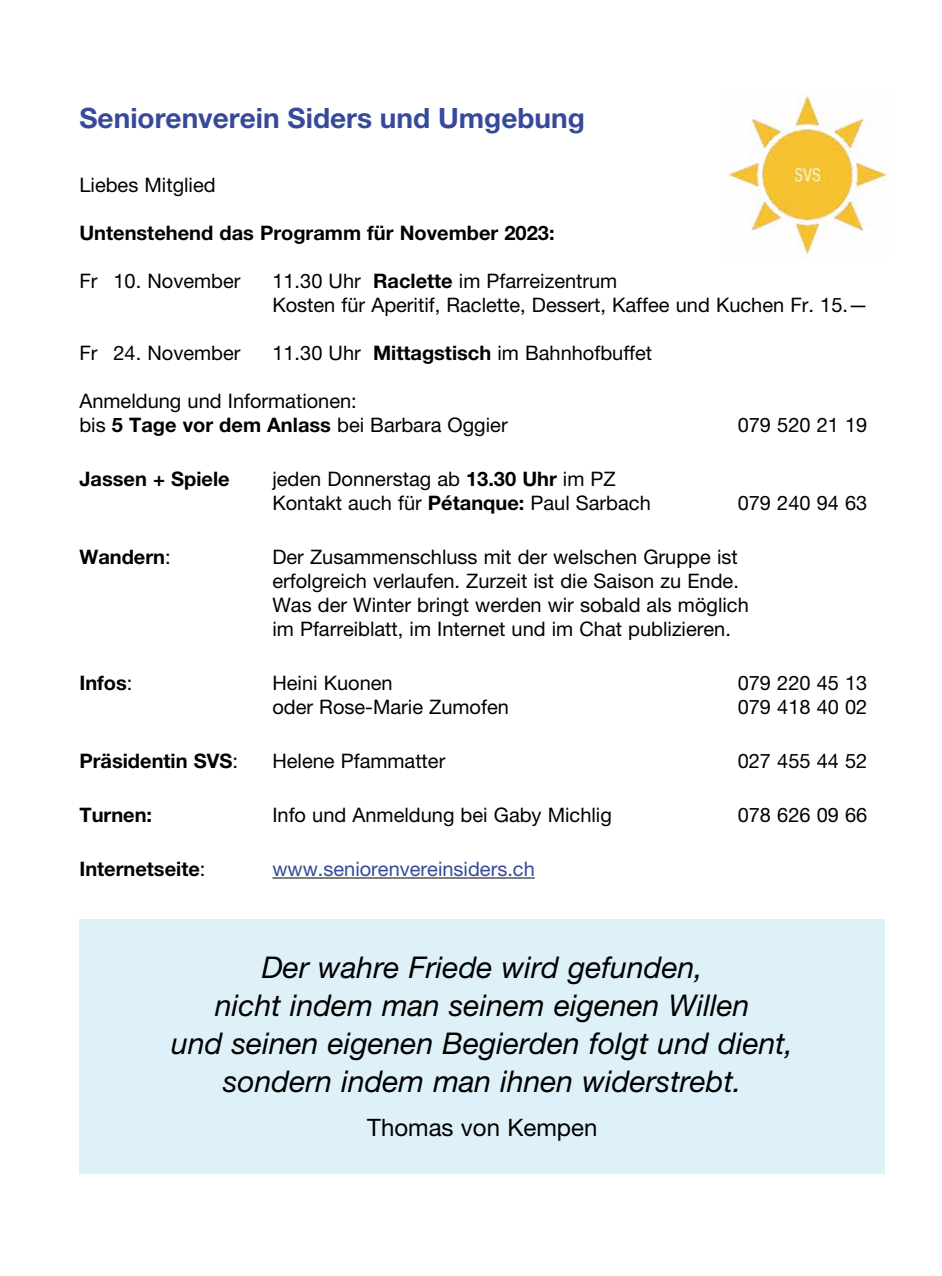
<style>
.page{position:relative;width:942px;height:1276px;background:#fff}
.page>*{position:absolute;margin:0;border:0;box-sizing:border-box;transform-origin:0 0}
.t1{font:italic 30px/38px "Helvetica Neue LT Pro";color:#000;text-align:center}
.t2{font:700 28px "Helvetica Neue LT Pro";color:#36499a}
.t3{font:24px "Helvetica Neue LT Pro";color:#000}
.t4{font:20px/24px "Helvetica Neue LT Pro";color:#000}
.t5{font:700 20px "Helvetica Neue LT Pro";color:#000}
.t6{font:20px "Helvetica Neue LT Pro";color:#36499a}
.s1{font-weight:700}
.s2{font-weight:400}
</style>
<div class="page">
<img style="left:728px;top:91px;width:160px;height:163px">
<hr style="left:272px;top:877px;width:262px;height:1px;background:#000">
<div style="left:79px;top:918px;width:805px;height:255px;background:#dff1f8"></div>
<h2 class="t2" style="left:79px;top:100px;width:507px">Seniorenverein Siders und Umgebung</h2>
<p class="t4" style="left:79px;top:172px;width:138px">Liebes Mitglied</p>
<p class="t5" style="left:79px;top:220px;width:476px">Untenstehend das Programm für November 2023:</p>
<p class="t4" style="left:79px;top:268px;width:162px">Fr 10. November</p>
<p class="t4" style="left:272px;top:268px;width:597px">11.30 Uhr <span class="s1">Raclette</span> im Pfarreizentrum<br>Kosten für Aperitif, Raclette, Dessert, Kaffee und Kuchen Fr. 15.—</p>
<p class="t4" style="left:79px;top:340px;width:162px">Fr 24. November</p>
<p class="t4" style="left:272px;top:340px;width:381px">11.30 Uhr <span class="s1">Mittagstisch</span> im Bahnhofbuffet</p>
<p class="t4" style="left:79px;top:388px;width:429px">Anmeldung und Informationen:<br>bis <span class="s1">5 Tage vor dem Anlass</span> bei Barbara Oggier</p>
<p class="t4" style="left:737px;top:412px;width:131px">079 520 21 19</p>
<p class="t5" style="left:79px;top:466px;width:152px">Jassen + Spiele</p>
<p class="t4" style="left:272px;top:466px;width:380px">jeden Donnerstag ab <span class="s1">13.30 Uhr</span> im PZ<br>Kontakt auch für <span class="s1">Pétanque:</span> Paul Sarbach</p>
<p class="t4" style="left:737px;top:490px;width:131px">079 240 94 63</p>
<p class="t5" style="left:79px;top:544px;width:93px">Wandern<span class="s2">:</span></p>
<p class="t4" style="left:272px;top:544px;width:477px">Der Zusammenschluss mit der welschen Gruppe ist erfolgreich verlaufen. Zurzeit ist die Saison zu Ende.<br>Was der Winter bringt werden wir sobald als möglich im Pfarreiblatt, im Internet und im Chat publizieren.</p>
<p class="t5" style="left:79px;top:670px;width:54px">Infos<span class="s2">:</span></p>
<p class="t4" style="left:272px;top:670px;width:122px">Heini Kuonen</p>
<p class="t4" style="left:737px;top:670px;width:131px">079 220 45 13</p>
<p class="t4" style="left:272px;top:694px;width:238px">oder Rose-Marie Zumofen</p>
<p class="t4" style="left:737px;top:694px;width:131px">079 418 40 02</p>
<p class="t5" style="left:79px;top:748px;width:160px">Präsidentin SVS<span class="s2">:</span></p>
<p class="t4" style="left:272px;top:748px;width:174px">Helene Pfammatter</p>
<p class="t4" style="left:737px;top:748px;width:131px">027 455 44 52</p>
<p class="t5" style="left:79px;top:802px;width:74px">Turnen:</p>
<p class="t4" style="left:272px;top:802px;width:341px">Info und Anmeldung bei Gaby Michlig</p>
<p class="t4" style="left:737px;top:802px;width:131px">078 626 09 66</p>
<p class="t5" style="left:79px;top:856px;width:127px">Internetseite<span class="s2">:</span></p>
<p class="t6" style="left:272px;top:857px;width:264px">www.seniorenvereinsiders.ch</p>
<h1 class="t1" style="left:171px;top:947px;width:623px">Der wahre Friede wird gefunden,<br>nicht indem man seinem eigenen Willen<br>und seinen eigenen Begierden folgt und dient, sondern indem man ihnen widerstrebt.</h1>
<p class="t3" style="left:367px;top:1113px;width:231px">Thomas von Kempen</p>
</div>
